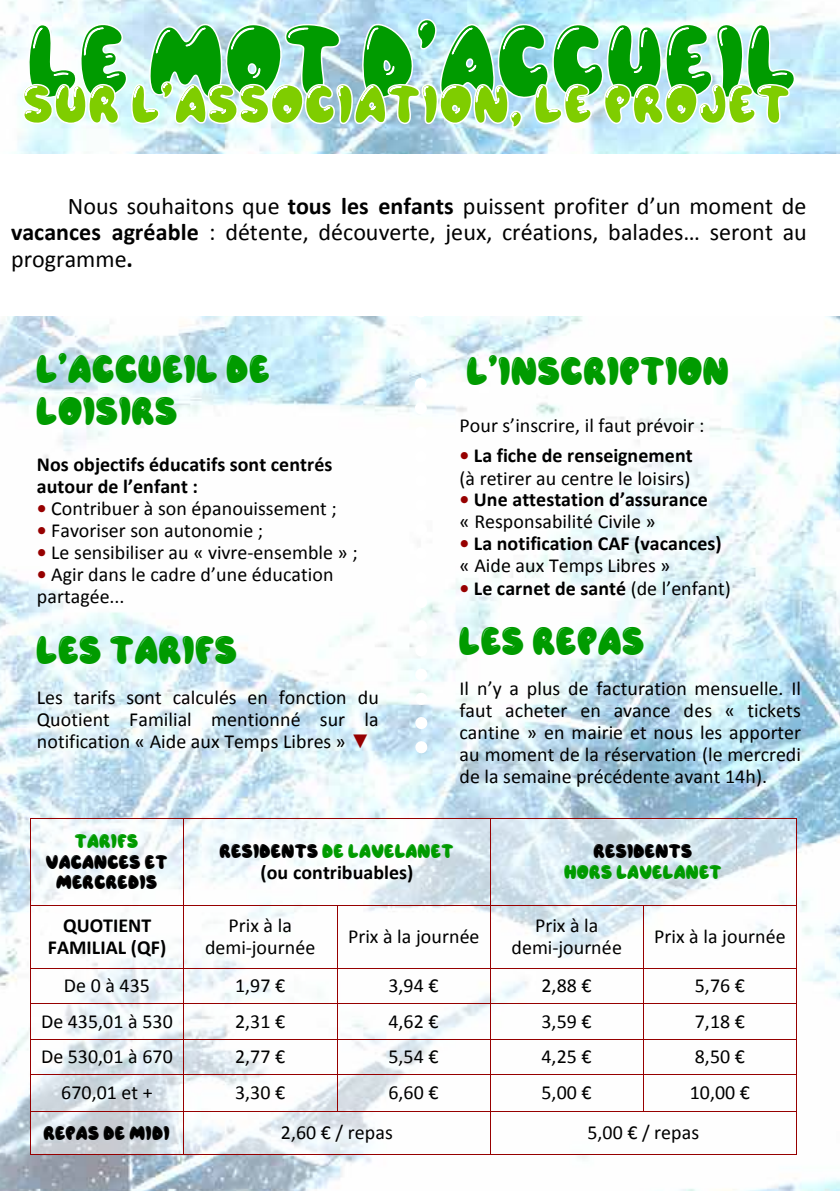
<style>
.page{position:relative;width:840px;height:1191px;background:#fff}
.page>*{position:absolute;margin:0;border:0;box-sizing:border-box;transform-origin:0 0}
.t1{font:40px/41.2px "Airfool";color:#009b00}
.t2{font:24px/26.4px "Calibri";letter-spacing:.005em;color:#000;text-align:justify}
.t3{font:20px/22px "Calibri";color:#000}
.t4{font:700 20px/22px "Calibri";letter-spacing:.005em;color:#000}
.t5{font:20px "Airfool";color:#009b00}
.t6{font:20px/20.6px "Airfool";color:#000;text-align:center}
.s1{font-weight:700}
.s2{font-weight:700;color:#960000}
.s3{font-family:"Arial";color:#960000}
.s4{color:#960000}
.s5{font-weight:400}
.s6{color:#000}
</style>
<div class="page">
<img style="left:0;top:0;width:839px;height:1191px">
<div style="left:0;top:154px;width:839px;height:162px;background:#fff"></div>
<svg style="left:21px;top:0;width:773px;height:154px"></svg>
<svg style="left:408px;top:316px;width:25px;height:460px"></svg>
<div style="left:30px;top:818px;width:153px;height:87px;background:#fff;opacity:.5"></div>
<div style="left:183px;top:818px;width:307px;height:87px;background:#fff;opacity:.5"></div>
<div style="left:490px;top:818px;width:306px;height:87px;background:#fff;opacity:.5"></div>
<div style="left:30px;top:905px;width:153px;height:63px;background:#fff"></div>
<div style="left:183px;top:905px;width:154px;height:63px;background:#fff"></div>
<div style="left:337px;top:905px;width:153px;height:63px;background:#fff"></div>
<div style="left:490px;top:905px;width:153px;height:63px;background:#fff;opacity:.5"></div>
<div style="left:643px;top:905px;width:153px;height:63px;background:#fff"></div>
<div style="left:30px;top:968px;width:153px;height:35px;background:#fff;opacity:.5"></div>
<div style="left:183px;top:968px;width:154px;height:35px;background:#fff"></div>
<div style="left:337px;top:968px;width:153px;height:35px;background:#fff"></div>
<div style="left:490px;top:968px;width:153px;height:35px;background:#fff"></div>
<div style="left:643px;top:968px;width:153px;height:35px;background:#fff"></div>
<div style="left:30px;top:1003px;width:153px;height:36px;background:#fff;opacity:.5"></div>
<div style="left:183px;top:1003px;width:154px;height:36px;background:#fff"></div>
<div style="left:337px;top:1003px;width:153px;height:36px;background:#fff;opacity:.5"></div>
<div style="left:490px;top:1003px;width:153px;height:36px;background:#fff"></div>
<div style="left:643px;top:1003px;width:153px;height:36px;background:#fff"></div>
<div style="left:30px;top:1039px;width:153px;height:35px;background:#fff;opacity:.5"></div>
<div style="left:183px;top:1039px;width:154px;height:35px;background:#fff;opacity:.5"></div>
<div style="left:337px;top:1039px;width:153px;height:35px;background:#fff;opacity:.5"></div>
<div style="left:490px;top:1039px;width:153px;height:35px;background:#fff"></div>
<div style="left:643px;top:1039px;width:153px;height:35px;background:#fff"></div>
<div style="left:30px;top:1074px;width:153px;height:37px;background:#fff;opacity:.5"></div>
<div style="left:183px;top:1074px;width:154px;height:37px;background:#fff;opacity:.5"></div>
<div style="left:337px;top:1074px;width:153px;height:37px;background:#fff;opacity:.5"></div>
<div style="left:490px;top:1074px;width:153px;height:37px;background:#fff"></div>
<div style="left:643px;top:1074px;width:153px;height:37px;background:#fff"></div>
<div style="left:30px;top:1111px;width:153px;height:43px;background:#fff;opacity:.5"></div>
<div style="left:183px;top:1111px;width:307px;height:43px;background:#fff;opacity:.5"></div>
<div style="left:490px;top:1111px;width:306px;height:43px;background:#fff"></div>
<hr style="left:30px;top:818px;width:1px;height:336px;background:#960000">
<hr style="left:183px;top:818px;width:1px;height:336px;background:#960000">
<hr style="left:489px;top:818px;width:1px;height:336px;background:#960000">
<hr style="left:795px;top:818px;width:1px;height:336px;background:#960000">
<hr style="left:336px;top:905px;width:1px;height:206px;background:#960000">
<hr style="left:642px;top:905px;width:1px;height:206px;background:#960000">
<hr style="left:30px;top:818px;width:766px;height:1px;background:#960000">
<hr style="left:31px;top:905px;width:764px;height:1px;background:#960000">
<hr style="left:31px;top:968px;width:764px;height:1px;background:#960000">
<hr style="left:31px;top:1003px;width:764px;height:1px;background:#960000">
<hr style="left:31px;top:1038px;width:764px;height:1px;background:#960000">
<hr style="left:31px;top:1074px;width:764px;height:1px;background:#960000">
<hr style="left:31px;top:1111px;width:764px;height:1px;background:#960000">
<hr style="left:30px;top:1154px;width:766px;height:1px;background:#960000">
<p class="t2" style="left:11px;top:193px;width:796px;text-indent:57px">Nous souhaitons que <span class="s1">tous les enfants</span> puissent profiter d’un moment de <span class="s1">vacances agréable</span> : détente, découverte, jeux, créations, balades… seront au programme<span class="s1">.</span></p>
<h1 class="t1" style="left:37px;top:347px;width:235px">L’ACCUEIL DE<br>LOISIRS</h1>
<p class="t4" style="left:37px;top:453px;width:297px">Nos objectifs éducatifs sont centrés autour de l’enfant :</p>
<p class="t3" style="left:37px;top:497px;width:301px"><span class="s2">•</span> Contribuer à son épanouissement ;</p>
<p class="t3" style="left:37px;top:519px;width:228px"><span class="s2">•</span> Favoriser son autonomie ;</p>
<p class="t3" style="left:37px;top:541px;width:322px"><span class="s2">•</span> Le sensibiliser au « vivre-ensemble » ;</p>
<p class="t3" style="left:37px;top:563px;width:298px"><span class="s2">•</span> Agir dans le cadre d’une éducation partagée...</p>
<h1 class="t1" style="left:37px;top:628px;width:203px">LES TARIFS</h1>
<p class="t3" style="left:37px;top:686px;width:343px;text-align:justify">Les tarifs sont calculés en fonction du Quotient Familial mentionné sur la notification « Aide aux Temps Libres » <span class="s3">▼</span></p>
<h1 class="t1" style="left:467px;top:349px;width:264px">L’INSCRIPTION</h1>
<p class="t3" style="left:459px;top:414px;width:246px">Pour s’inscrire, il faut prévoir :</p>
<p class="t3" style="left:459px;top:445px;width:235px"><span class="s2">•</span> <span class="s1">La fiche de renseignement </span>(à retirer au centre le loisirs)</p>
<p class="t4" style="left:459px;top:489px;width:250px"><span class="s4">•</span> Une attestation d’assurance <span class="s5">« Responsabilité Civile »</span></p>
<p class="t4" style="left:459px;top:532px;width:263px"><span class="s4">•</span> La notification CAF (vacances) <span class="s5">« Aide aux Temps Libres »</span></p>
<p class="t4" style="left:459px;top:577px;width:272px"><span class="s4">•</span> Le carnet de santé <span class="s5">(de l’enfant)</span></p>
<h1 class="t1" style="left:459px;top:619px;width:187px">LES REPAS</h1>
<p class="t3" style="left:459px;top:677px;width:343px;text-align:justify">Il n’y a plus de facturation mensuelle. Il faut acheter en avance des « tickets cantine » en mairie et nous les apporter au moment de la réservation (le mercredi de la semaine précédente avant 14h).</p>
<p class="t5" style="left:75px;top:830px;width:65px">TARIFS</p>
<p class="t6" style="left:46px;top:850px;width:123px">VACANCES ET<br>MERCREDIS</p>
<p class="t5" style="left:220px;top:840px;width:235px"><span class="s6">RESIDENTS</span> DE LAVELANET</p>
<p class="t4" style="left:260px;top:861px;width:154px">(ou contribuables)</p>
<p class="t6" style="left:593px;top:840px;width:100px">RESIDENTS</p>
<p class="t5" style="left:564px;top:861px;width:159px">HORS LAVELANET</p>
<p class="t4" style="left:48px;top:914px;width:120px;text-align:center">QUOTIENT<br>FAMILIAL (QF)</p>
<p class="t3" style="left:205px;top:914px;width:112px;text-align:center">Prix à la demi-journée</p>
<p class="t3" style="left:348px;top:925px;width:133px">Prix à la journée</p>
<p class="t3" style="left:511px;top:914px;width:112px;text-align:center">Prix à la demi-journée</p>
<p class="t3" style="left:654px;top:925px;width:133px">Prix à la journée</p>
<p class="t3" style="left:64px;top:974px;width:87px">De 0 à 435</p>
<p class="t3" style="left:235px;top:974px;width:52px">1,97 €</p>
<p class="t3" style="left:388px;top:974px;width:52px">3,94 €</p>
<p class="t3" style="left:541px;top:974px;width:52px">2,88 €</p>
<p class="t3" style="left:694px;top:974px;width:52px">5,76 €</p>
<p class="t3" style="left:41px;top:1010px;width:133px">De 435,01 à 530</p>
<p class="t3" style="left:235px;top:1010px;width:52px">2,31 €</p>
<p class="t3" style="left:388px;top:1010px;width:52px">4,62 €</p>
<p class="t3" style="left:541px;top:1010px;width:52px">3,59 €</p>
<p class="t3" style="left:694px;top:1010px;width:52px">7,18 €</p>
<p class="t3" style="left:41px;top:1045px;width:133px">De 530,01 à 670</p>
<p class="t3" style="left:235px;top:1045px;width:52px">2,77 €</p>
<p class="t3" style="left:388px;top:1045px;width:52px">5,54 €</p>
<p class="t3" style="left:541px;top:1045px;width:52px">4,25 €</p>
<p class="t3" style="left:694px;top:1045px;width:52px">8,50 €</p>
<p class="t3" style="left:61px;top:1081px;width:93px">670,01 et +</p>
<p class="t3" style="left:235px;top:1081px;width:52px">3,30 €</p>
<p class="t3" style="left:388px;top:1081px;width:52px">6,60 €</p>
<p class="t3" style="left:541px;top:1081px;width:52px">5,00 €</p>
<p class="t3" style="left:689px;top:1081px;width:62px">10,00 €</p>
<p class="t6" style="left:44px;top:1121px;width:128px">REPAS DE MIDI</p>
<p class="t3" style="left:281px;top:1121px;width:113px">2,60 € / repas</p>
<p class="t3" style="left:587px;top:1121px;width:113px">5,00 € / repas</p>
</div>
